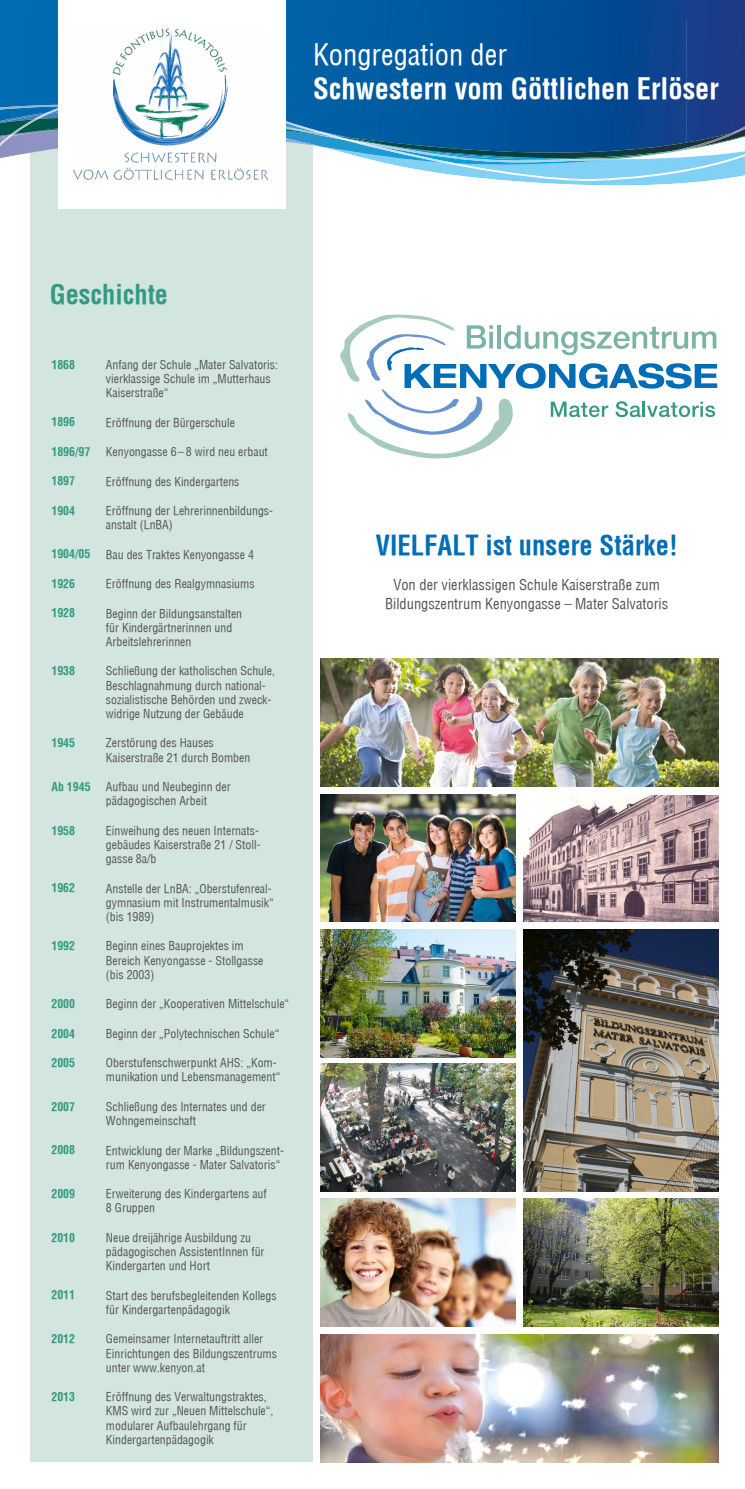
<style>
.page{position:relative;width:745px;height:1489px;background:#fff}
.page>*{position:absolute;margin:0;border:0;box-sizing:border-box;transform-origin:0 0}
.t1{font:700 condensed 28.42px "Helvetica";color:#fff}
.t2{font:28.42px "Helvetica Condensed";color:#fff}
.t3{font:700 condensed 26.62px "Helvetica";color:#006eb7}
.t4{font:700 condensed 26.33px "Helvetica";color:#349a83}
.t5{font:14.48px/18.8px "Helvetica Condensed";color:#565656;text-align:center}
.t6{font:11.85px/14.2px "Helvetica Condensed";color:#565656}
.t7{font:700 condensed 11.85px "Helvetica";color:#349a83}
</style>
<div class="page">
<div style="left:31px;top:95px;width:282px;height:1366px;background:#d3e5df"></div>
<img style="left:388px;top:0;width:219px;height:105px">
<img style="left:607px;top:0;width:79px;height:105px">
<div style="left:294px;top:0;width:94px;height:105px;background:#005fa4"></div>
<div style="left:686px;top:0;width:58px;height:105px;background:#1c3c88"></div>
<div style="left:0;top:0;width:58px;height:105px;background:#006bb0"></div>
<img style="left:286px;top:0;width:8px;height:94px">
<img style="left:285px;top:94px;width:31px;height:11px">
<svg style="left:0;top:105px;width:744px;height:82px"></svg>
<div style="left:58px;top:0;width:227px;height:209px;background:#fff"></div>
<img style="left:74px;top:28px;width:193px;height:152px">
<svg style="left:340px;top:314px;width:376px;height:145px"></svg>
<img style="left:320px;top:658px;width:397px;height:128px">
<img style="left:320px;top:1334px;width:397px;height:127px">
<img style="left:320px;top:794px;width:195px;height:127px">
<img style="left:523px;top:1198px;width:194px;height:128px">
<img style="left:523px;top:795px;width:194px;height:126px">
<img style="left:320px;top:1063px;width:195px;height:128px">
<img style="left:523px;top:929px;width:194px;height:262px">
<img style="left:320px;top:929px;width:195px;height:128px">
<img style="left:320px;top:1198px;width:194px;height:128px">
<h1 class="t2" style="left:313px;top:37px;width:195px">Kongregation der</h1>
<h1 class="t1" style="left:313px;top:72px;width:407px">Schwestern vom Göttlichen Erlöser</h1>
<h3 class="t4" style="left:50px;top:278px;width:120px">Geschichte</h3>
<p class="t7" style="left:51px;top:357px;width:25px">1868</p>
<p class="t6" style="left:106px;top:357px;width:173px">Anfang der Schule „Mater Salvatoris: vierklassige Schule im „Mutterhaus<br>Kaiserstraße“</p>
<p class="t7" style="left:51px;top:415px;width:25px">1896</p>
<p class="t6" style="left:106px;top:415px;width:130px">Eröffnung der Bürgerschule</p>
<p class="t7" style="left:51px;top:444px;width:40px">1896/97</p>
<p class="t6" style="left:106px;top:444px;width:163px">Kenyongasse 6– 8 wird neu erbaut</p>
<p class="t7" style="left:51px;top:474px;width:25px">1897</p>
<p class="t6" style="left:106px;top:474px;width:135px">Eröffnung des Kindergartens</p>
<p class="t7" style="left:51px;top:503px;width:25px">1904</p>
<p class="t6" style="left:106px;top:503px;width:168px">Eröffnung der Lehrerinnenbildungs&shy;anstalt (LnBA)</p>
<p class="t7" style="left:51px;top:547px;width:40px">1904/05</p>
<p class="t6" style="left:106px;top:547px;width:149px">Bau des Traktes Kenyongasse 4</p>
<p class="t7" style="left:51px;top:576px;width:25px">1926</p>
<p class="t6" style="left:106px;top:576px;width:150px">Eröffnung des Realgymnasiums</p>
<p class="t7" style="left:51px;top:605px;width:25px">1928</p>
<p class="t6" style="left:106px;top:606px;width:138px">Beginn der Bildungsanstalten für Kindergärtnerinnen und<br>Arbeitslehrerinnen</p>
<p class="t7" style="left:51px;top:663px;width:25px">1938</p>
<p class="t6" style="left:106px;top:663px;width:170px">Schließung der katholischen Schule, Beschlagnahmung durch national&shy;sozialistische Behörden und zweck&shy;widrige Nutzung der Gebäude</p>
<p class="t7" style="left:51px;top:735px;width:25px">1945</p>
<p class="t6" style="left:106px;top:735px;width:146px">Zerstörung des Hauses<br>Kaiserstraße 21 durch Bomben</p>
<p class="t7" style="left:51px;top:779px;width:41px">Ab 1945</p>
<p class="t6" style="left:106px;top:779px;width:126px">Aufbau und Neubeginn der pädagogischen Arbeit</p>
<p class="t7" style="left:51px;top:823px;width:25px">1958</p>
<p class="t6" style="left:106px;top:823px;width:156px">Einweihung des neuen Internats&shy;gebäudes Kaiserstraße 21 / Stoll&shy;gasse 8a/b</p>
<p class="t7" style="left:51px;top:880px;width:25px">1962</p>
<p class="t6" style="left:106px;top:880px;width:169px">Anstelle der LnBA: „Oberstufenreal&shy;gymnasium mit Instrumentalmusik“ (bis 1989)</p>
<p class="t7" style="left:51px;top:938px;width:25px">1992</p>
<p class="t6" style="left:106px;top:938px;width:159px">Beginn eines Bauprojektes im<br>Bereich Kenyongasse - Stollgasse (bis 2003)</p>
<p class="t7" style="left:51px;top:996px;width:25px">2000</p>
<p class="t6" style="left:106px;top:996px;width:185px">Beginn der „Kooperativen Mittelschule“</p>
<p class="t7" style="left:51px;top:1025px;width:25px">2004</p>
<p class="t6" style="left:106px;top:1026px;width:175px">Beginn der „Polytechnischen Schule“</p>
<p class="t7" style="left:51px;top:1055px;width:25px">2005</p>
<p class="t6" style="left:106px;top:1055px;width:176px">Oberstufenschwerpunkt AHS: „Kom&shy;munikation und Lebensmanagement“</p>
<p class="t7" style="left:51px;top:1099px;width:25px">2007</p>
<p class="t6" style="left:106px;top:1099px;width:161px">Schließung des Internates und der<br>Wohngemeinschaft</p>
<p class="t7" style="left:51px;top:1142px;width:25px">2008</p>
<p class="t6" style="left:106px;top:1142px;width:179px">Entwicklung der Marke „Bildungszent&shy;rum Kenyongasse - Mater Salvatoris“</p>
<p class="t7" style="left:51px;top:1186px;width:25px">2009</p>
<p class="t6" style="left:106px;top:1186px;width:162px">Erweiterung des Kindergartens auf<br>8 Gruppen</p>
<p class="t7" style="left:51px;top:1229px;width:25px">2010</p>
<p class="t6" style="left:106px;top:1230px;width:160px">Neue dreijährige Ausbildung zu pädagogischen AssistentInnen für<br>Kindergarten und Hort</p>
<p class="t7" style="left:51px;top:1287px;width:25px">2011</p>
<p class="t6" style="left:106px;top:1287px;width:172px">Start des berufsbegleitenden Kollegs für Kindergartenpädagogik</p>
<p class="t7" style="left:51px;top:1331px;width:25px">2012</p>
<p class="t6" style="left:106px;top:1331px;width:172px">Gemeinsamer Internetauftritt aller<br>Einrichtungen des Bildungszentrums unter www.kenyon.at</p>
<p class="t7" style="left:51px;top:1389px;width:25px">2013</p>
<p class="t6" style="left:106px;top:1389px;width:169px">Eröffnung des Verwaltungstraktes,<br>KMS wird zur „Neuen Mittelschule“, modularer Aufbaulehrgang für<br>Kindergartenpädagogik</p>
<h2 class="t3" style="left:375px;top:529px;width:304px">VIELFALT ist unsere Stärke!</h2>
<p class="t5" style="left:385px;top:574px;width:284px">Von der vierklassigen Schule Kaiserstraße zum<br>Bildungszentrum Kenyongasse – Mater Salvatoris</p>
</div>
